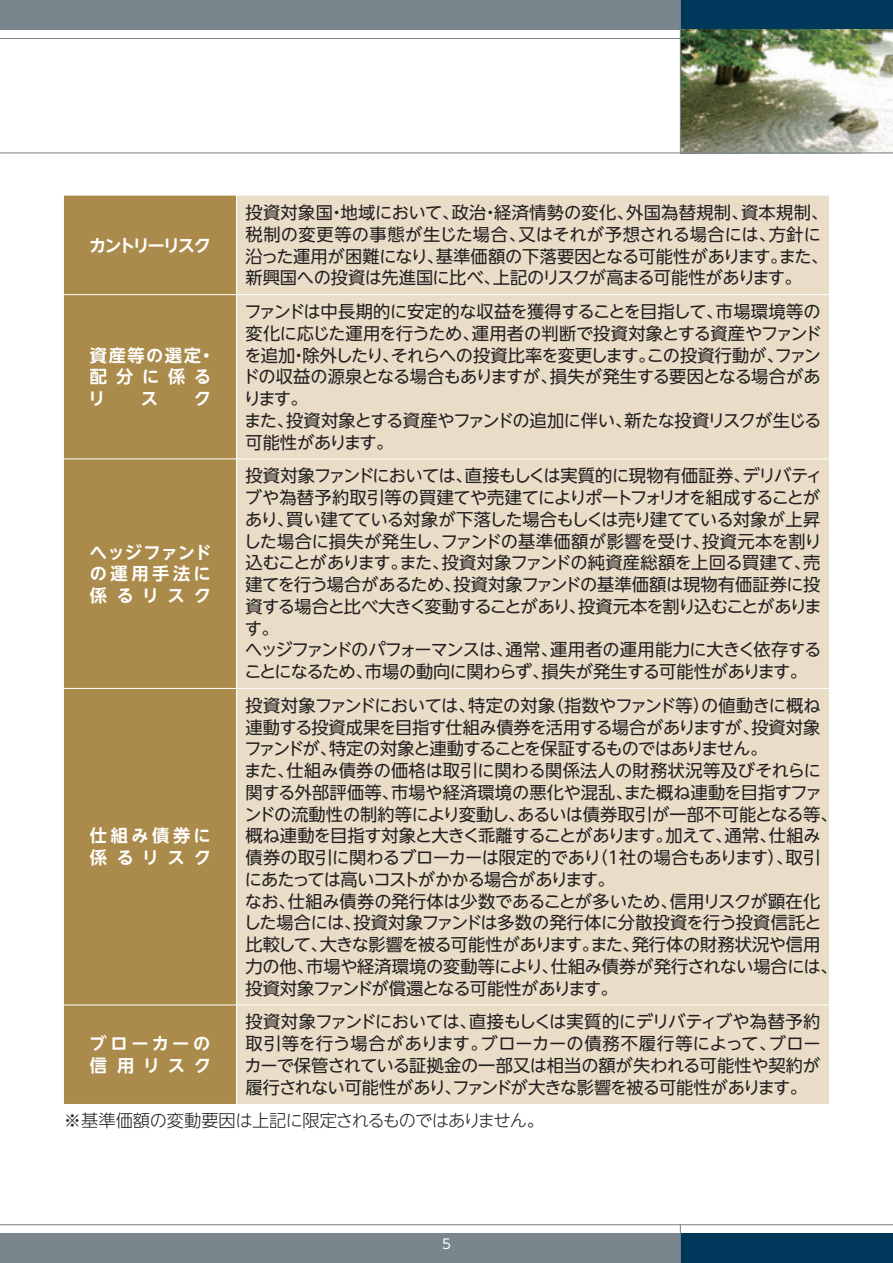
<style>
.page{position:relative;width:893px;height:1263px;background:#fff}
.page>*{position:absolute;margin:0;border:0;box-sizing:border-box;transform-origin:0 0}
.t1{font:17.25px/21.8px "UD Shin Go NT Pro";letter-spacing:-.02em;color:#231f20}
.t2{font:17.25px/21.8px "UD Shin Go NT Pro";color:#231f20}
.t3{font:700 17.25px/21.8px "UD Shin Go NT Pro De";letter-spacing:.2em;color:#fff;text-align:justify}
.t4{font:300 17.25px "UD Shin Go NT Pro";letter-spacing:-.04em;color:#231f20}
.t5{font:700 17.25px/21.8px "UD Shin Go NT Pro De";letter-spacing:.09em;color:#fff}
.t6{font:700 17.25px/21.8px "UD Shin Go NT Pro De";letter-spacing:.23em;color:#fff}
.t7{font:700 17.25px "UD Shin Go NT Pro De";letter-spacing:-.115em;color:#fff}
.t8{font:13.5px "UD Shin Go NT Pro";color:#fff}
</style>
<div class="page">
<hr style="left:0;top:38px;width:893px;height:1px;background:#7a868d">
<div style="left:0;top:0;width:680px;height:30px;background:#7a868d"></div>
<div style="left:0;top:1233px;width:680px;height:30px;background:#7a868d"></div>
<hr style="left:0;top:1224px;width:893px;height:1px;background:#7a868d">
<div style="left:680px;top:0;width:213px;height:30px;background:#00385c"></div>
<div style="left:680px;top:1233px;width:213px;height:30px;background:#00385c"></div>
<hr style="left:680px;top:1224px;width:1px;height:39px;background:#7a868d">
<img style="left:681px;top:30px;width:212px;height:122px">
<hr style="left:0;top:152px;width:893px;height:1px;background:#7a868d">
<hr style="left:680px;top:0;width:1px;height:153px;background:#7a868d">
<div style="left:64px;top:196px;width:172px;height:908px;background:#aa8b4b"></div>
<div style="left:237px;top:196px;width:592px;height:908px;background:#e9ddc8"></div>
<hr style="left:64px;top:294px;width:172px;height:1px;background:#fff">
<hr style="left:236px;top:294px;width:593px;height:1px;background:#fff">
<hr style="left:64px;top:1004px;width:172px;height:1px;background:#fff">
<hr style="left:236px;top:1004px;width:593px;height:1px;background:#fff">
<hr style="left:64px;top:458px;width:172px;height:1px;background:#fff">
<hr style="left:236px;top:458px;width:593px;height:1px;background:#fff">
<hr style="left:64px;top:688px;width:172px;height:1px;background:#fff">
<hr style="left:236px;top:688px;width:593px;height:1px;background:#fff">
<p class="t7" style="left:89px;top:231px;width:123px">カントリーリスク</p>
<p class="t5" style="left:88px;top:344px;width:128px">資産等の選定・配分に係るリ</p>
<p class="t3" style="left:141px;top:387px;width:19px">ス</p>
<p class="t3" style="left:194px;top:387px;width:19px">ク</p>
<p class="t3" style="left:90px;top:541px;width:124px">ヘッジファンドの運用手法に係るリスク</p>
<p class="t3" style="left:90px;top:824px;width:123px">仕組み債券に係るリスク</p>
<p class="t2" style="left:245px;top:201px;width:585px">投資対象国・地域において、政治・経済情勢の変化、外国為替規制、資本規制、税制の変更等の事態が生じた場合、又はそれが予想される場合には、方針に沿った運用が困難になり、基準価額の下落要因となる可能性があります。また、新興国への投資は先進国に比べ、上記のリスクが高まる可能性があります。</p>
<p class="t1" style="left:243px;top:300px;width:581px">ファンドは中長期的に安定的な収益を獲得することを目指して、市場環境等の変化に応じた運用を行うため、運用者の判断で投資対象とする資産やファンドを追加・除外したり、それらへの投資比率を変更します。この投資行動が、ファンドの収益の源泉となる場合もありますが、損失が発生する要因となる場合があります。<br>また、投資対象とする資産やファンドの追加に伴い、新たな投資リスクが生じる可能性があります。</p>
<p class="t1" style="left:244px;top:464px;width:581px">投資対象ファンドにおいては、直接もしくは実質的に現物有価証券、デリバティブや為替予約取引等の買建てや売建てによりポートフォリオを組成することがあり、買い建てている対象が下落した場合もしくは売り建てている対象が上昇した場合に損失が発生し、ファンドの基準価額が影響を受け、投資元本を割り込むことがあります。また、投資対象ファンドの純資産総額を上回る買建て、売建てを行う場合があるため、投資対象ファンドの基準価額は現物有価証券に投資する場合と比べ大きく変動することがあり、投資元本を割り込むことがあります。<br>ヘッジファンドのパフォーマンスは、通常、運用者の運用能力に大きく依存することになるため、市場の動向に関わらず、損失が発生する可能性があります。</p>
<p class="t1" style="left:244px;top:694px;width:595px">投資対象ファンドにおいては、特定の対象（指数やファンド等）の値動きに概ね連動する投資成果を目指す仕組み債券を活用する場合がありますが、投資対象ファンドが、特定の対象と連動することを保証するものではありません。<br>また、仕組み債券の価格は取引に関わる関係法人の財務状況等及びそれらに関する外部評価等、市場や経済環境の悪化や混乱、また概ね連動を目指すファンドの流動性の制約等により変動し、あるいは債券取引が一部不可能となる等、概ね連動を目指す対象と大きく乖離することがあります。加えて、通常、仕組み債券の取引に関わるブローカーは限定的であり（１社の場合もあります）、取引にあたっては高いコストがかかる場合があります。<br>なお、仕組み債券の発行体は少数であることが多いため、信用リスクが顕在化した場合には、投資対象ファンドは多数の発行体に分散投資を行う投資信託と比較して、大きな影響を被る可能性があります。また、発行体の財務状況や信用力の他、市場や経済環境の変動等により、仕組み債券が発行されない場合には、投資対象ファンドが償還となる可能性があります。</p>
<p class="t1" style="left:245px;top:1010px;width:578px;text-align:justify">投資対象ファンドにおいては、直接もしくは実質的にデリバティブや為替予約取引等を行う場合があります。ブローカーの債務不履行等によって、ブローカーで保管されている証拠金の一部又は相当の額が失われる可能性や契約が履行されない可能性があり、ファンドが大きな影響を被る可能性があります。</p>
<p class="t4" style="left:64px;top:1106px;width:481px">※基準価額の変動要因は上記に限定されるものではありません。</p>
<p class="t6" style="left:89px;top:1032px;width:123px">ブローカーの信用リスク</p>
<p class="t8" style="left:442px;top:1233px;width:10px">5</p>
</div>
